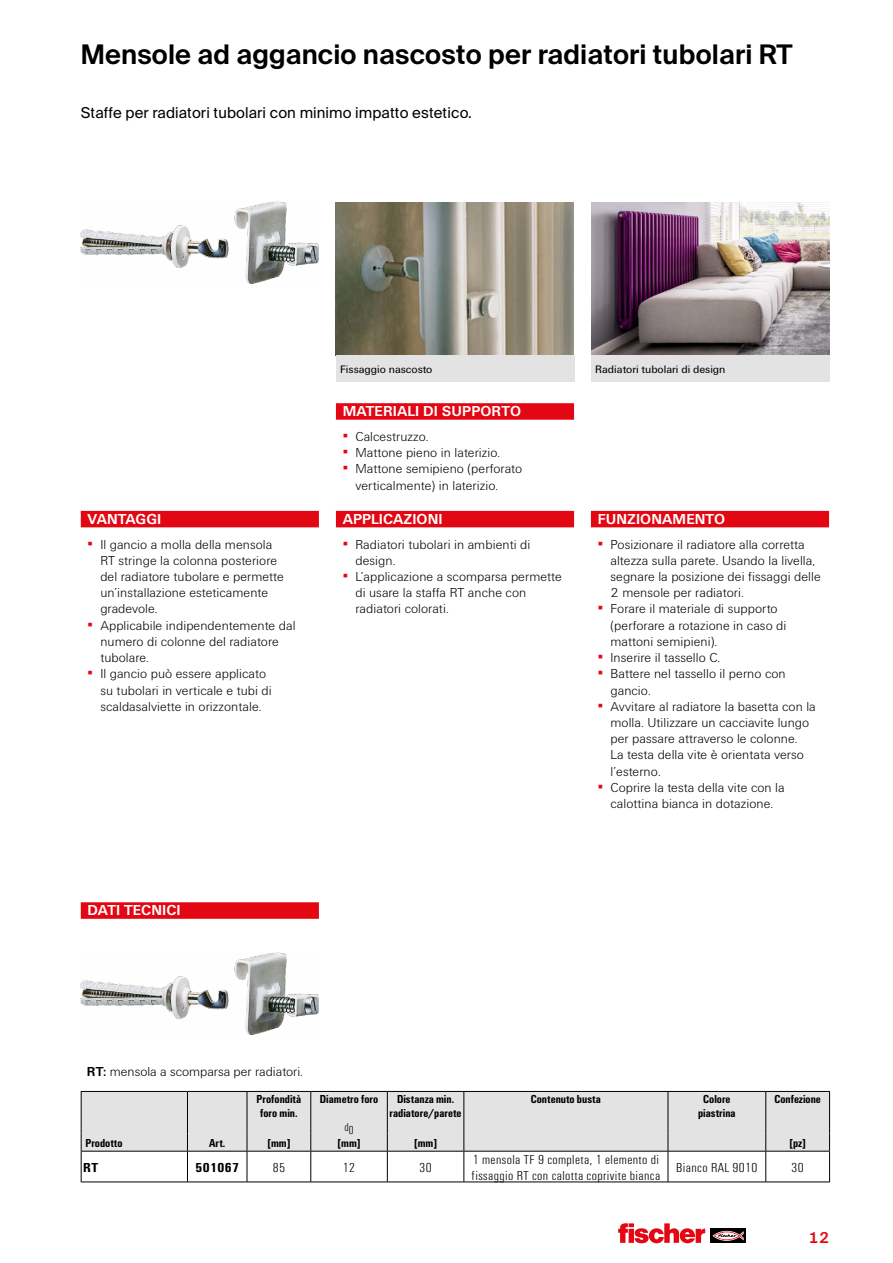
<style>
.page{position:relative;width:893px;height:1263px;background:#fff}
.page>*{position:absolute;margin:0;border:0;box-sizing:border-box;transform-origin:0 0}
.t1{font:600 27px "fischerstrong";letter-spacing:.005em;color:#000}
.t2{font:700 15px "Fi We";letter-spacing:.005em;color:#fff}
.t3{font:15px "fischerstrong";letter-spacing:.005em;color:#000}
.t4{font:600 15px "fischerstrong";color:#e30613}
.t5{font:300 13.5px/16.2px "Fi We";letter-spacing:.005em;color:#000}
.t6{font:300 condensed 13.5px/16.2px "Fi We";letter-spacing:.025em;color:#000;scale:1.1 1}
.t7{font:700 condensed 13.5px "Fi We";letter-spacing:.025em;color:#000;scale:1.1 1}
.t8{font:700 condensed 12px/14.4px "Fi We";color:#000;text-align:center}
.t9{font:300 condensed 12px "Fi We";color:#000}
.t10{font:11.25px "Fi We";color:#000}
.s1{font-weight:400;color:#e30613}
.s2{font-weight:700}
</style>
<div class="page">
<div style="left:711px;top:1229px;width:35px;height:14px;background:#000"></div>
<svg style="left:712px;top:1231px;width:32px;height:10px"></svg>
<svg style="left:618px;top:1223px;width:87px;height:20px"></svg>
<img style="left:81px;top:201px;width:238px;height:82px">
<img style="left:591px;top:203px;width:238px;height:153px">
<img style="left:336px;top:203px;width:238px;height:153px">
<div style="left:81px;top:511px;width:238px;height:16px;background:#e30613"></div>
<div style="left:336px;top:403px;width:238px;height:17px;background:#e30613"></div>
<div style="left:336px;top:511px;width:238px;height:16px;background:#e30613"></div>
<div style="left:591px;top:511px;width:238px;height:16px;background:#e30613"></div>
<div style="left:336px;top:356px;width:238px;height:26px;background:#e3e3e3"></div>
<div style="left:591px;top:356px;width:238px;height:26px;background:#e3e3e3"></div>
<div style="left:81px;top:902px;width:238px;height:17px;background:#e30613"></div>
<img style="left:81px;top:953px;width:238px;height:82px">
<hr style="left:81px;top:1182px;width:106px;height:1px;background:#000">
<hr style="left:187px;top:1182px;width:60px;height:1px;background:#000">
<hr style="left:247px;top:1182px;width:64px;height:1px;background:#000">
<hr style="left:311px;top:1182px;width:76px;height:1px;background:#000">
<hr style="left:387px;top:1182px;width:77px;height:1px;background:#000">
<hr style="left:464px;top:1182px;width:204px;height:1px;background:#000">
<hr style="left:668px;top:1182px;width:98px;height:1px;background:#000">
<hr style="left:766px;top:1182px;width:64px;height:1px;background:#000">
<svg style="left:81px;top:1091px;width:749px;height:91px"></svg>
<hr style="left:247px;top:1151px;width:64px;height:1px;background:#000">
<hr style="left:311px;top:1151px;width:76px;height:1px;background:#000">
<hr style="left:387px;top:1151px;width:77px;height:1px;background:#000">
<hr style="left:464px;top:1151px;width:204px;height:1px;background:#000">
<hr style="left:668px;top:1151px;width:98px;height:1px;background:#000">
<hr style="left:766px;top:1151px;width:64px;height:1px;background:#000">
<hr style="left:81px;top:1151px;width:106px;height:1px;background:#000">
<h1 class="t1" style="left:81px;top:38px;width:713px">Mensole ad aggancio nascosto per radiatori tubolari RT</h1>
<p class="t3" style="left:81px;top:104px;width:393px">Staffe per radiatori tubolari con minimo impatto estetico.</p>
<p class="t2" style="left:88px;top:511px;width:75px">VANTAGGI</p>
<p class="t5" style="left:100px;top:536px;width:185px;text-indent:-13px"><span class="s1">▪</span> Il gancio a molla della mensola<br>RT stringe la colonna posteriore del radiatore tubolare e permette un’installazione esteticamente gradevole.</p>
<p class="t5" style="left:100px;top:617px;width:197px;text-indent:-13px"><span class="s1">▪</span> Applicabile indipendentemente dal numero di colonne del radiatore tubolare.</p>
<p class="t5" style="left:100px;top:666px;width:173px;text-indent:-13px"><span class="s1">▪</span> Il gancio può essere applicato su tubolari in verticale e tubi di scaldasalviette in orizzontale.</p>
<p class="t2" style="left:88px;top:902px;width:94px">DATI TECNICI</p>
<p class="t10" style="left:340px;top:363px;width:94px">Fissaggio nascosto</p>
<p class="t10" style="left:595px;top:363px;width:184px">Controventamento di telai rigidi (T05)</p>
<p class="t10" style="left:595px;top:363px;width:132px">Radiatori tubolari di design</p>
<p class="t2" style="left:343px;top:403px;width:180px">MATERIALI DI SUPPORTO</p>
<p class="t5" style="left:343px;top:429px;width:87px"><span class="s1">▪</span> Calcestruzzo.</p>
<p class="t5" style="left:343px;top:445px;width:159px"><span class="s1">▪</span> Mattone pieno in laterizio.</p>
<p class="t5" style="left:355px;top:461px;width:168px;text-indent:-13px"><span class="s1">▪</span> Mattone semipieno (perforato verticalmente) in laterizio.</p>
<p class="t2" style="left:343px;top:511px;width:101px">APPLICAZIONI</p>
<p class="t5" style="left:355px;top:536px;width:176px;text-indent:-13px"><span class="s1">▪</span> Radiatori tubolari in ambienti di design.</p>
<p class="t5" style="left:355px;top:569px;width:208px;text-indent:-13px"><span class="s1">▪</span> L’applicazione a scomparsa permette di usare la staffa RT anche con radiatori colorati.</p>
<p class="t2" style="left:598px;top:511px;width:129px">FUNZIONAMENTO</p>
<p class="t5" style="left:610px;top:536px;width:212px;text-indent:-13px"><span class="s1">▪</span> Posizionare il radiatore alla corretta altezza sulla parete. Usando la livella, segnare la posizione dei fissaggi delle 2 mensole per radiatori.</p>
<p class="t5" style="left:610px;top:601px;width:177px;text-indent:-13px"><span class="s1">▪</span> Forare il materiale di supporto (perforare a rotazione in caso di mattoni semipieni).</p>
<p class="t5" style="left:598px;top:650px;width:124px"><span class="s1">▪</span> Inserire il tassello C.</p>
<p class="t5" style="left:610px;top:666px;width:177px;text-indent:-13px"><span class="s1">▪</span> Battere nel tassello il perno con gancio.</p>
<p class="t5" style="left:610px;top:698px;width:207px;text-indent:-13px"><span class="s1">▪</span> Avvitare al radiatore la basetta con la molla. Utilizzare un cacciavite lungo per passare attraverso le colonne.<br>La testa della vite è orientata verso l’esterno.</p>
<p class="t5" style="left:598px;top:779px;width:188px;text-align:center"><span class="s1">▪</span> Coprire la testa della vite con la calottina bianca in dotazione.</p>
<p class="t5" style="left:87px;top:1064px;width:218px"><span class="s2">RT:</span> mensola a scomparsa per radiatori.</p>
<p class="t8" style="left:257px;top:1091px;width:46px;text-align:left">Profondità foro min.</p>
<p class="t8" style="left:320px;top:1091px;width:60px">Diametro foro</p>
<p class="t9" style="left:344px;top:1122px;width:11px">d0</p>
<p class="t8" style="left:390px;top:1091px;width:73px">Distanza min. radiatore/parete</p>
<p class="t8" style="left:531px;top:1091px;width:72px">Contenuto busta</p>
<p class="t8" style="left:698px;top:1091px;width:39px">Colore piastrina</p>
<p class="t8" style="left:774px;top:1091px;width:48px">Confezione</p>
<p class="t8" style="left:85px;top:1136px;width:39px">Prodotto</p>
<p class="t8" style="left:209px;top:1136px;width:18px">Art.</p>
<p class="t8" style="left:267px;top:1136px;width:25px">[mm]</p>
<p class="t8" style="left:337px;top:1136px;width:25px">[mm]</p>
<p class="t8" style="left:414px;top:1136px;width:25px">[mm]</p>
<p class="t8" style="left:789px;top:1136px;width:18px">[pz]</p>
<p class="t7" style="left:83px;top:1159px;width:15px">RT</p>
<p class="t7" style="left:195px;top:1159px;width:41px">501067</p>
<p class="t6" style="left:273px;top:1159px;width:13px">85</p>
<p class="t6" style="left:343px;top:1159px;width:13px">12</p>
<p class="t6" style="left:419px;top:1159px;width:13px">30</p>
<p class="t6" style="left:472px;top:1151px;width:173px">1 mensola TF 9 completa, 1 elemento di fissaggio RT con calotta coprivite bianca</p>
<p class="t6" style="left:676px;top:1159px;width:75px">Bianco RAL 9010</p>
<p class="t6" style="left:791px;top:1159px;width:13px">30</p>
<p class="t4" style="left:809px;top:1229px;width:22px">12</p>
</div>
